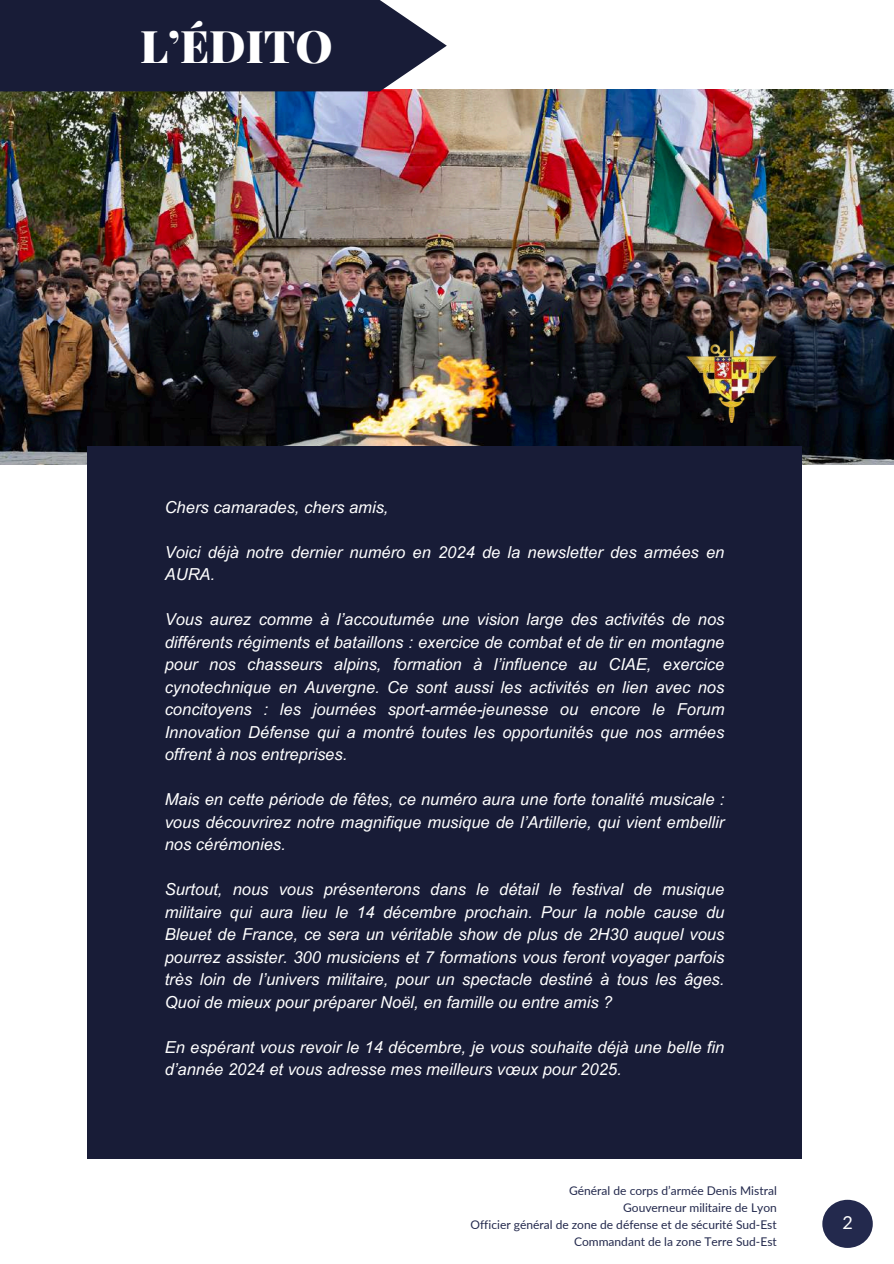
<style>
.page{position:relative;width:894px;height:1264px;background:#fff}
.page>*{position:absolute;margin:0;border:0;box-sizing:border-box;transform-origin:0 0}
.t1{font:900 45px "Playfair Display";color:#fff}
.t2{font:18px "Lato";color:#fff}
.t3{font:italic 16.5px/22.5px "Arial MT Pro";color:#fff;text-align:justify}
.t4{font:12px/17px "Lato";color:#23294d;text-align:right}
</style>
<div class="page">
<img style="left:0;top:89px;width:893px;height:375px">
<div style="left:87px;top:446px;width:714px;height:712px;background:#181c37"></div>
<img style="left:686px;top:330px;width:90px;height:92px">
<div style="left:822px;top:1199px;width:50px;height:48px;background:#23294d;border-radius:50%"></div>
<svg style="left:0;top:0;width:446px;height:91px;background:#282b44"></svg>
<h1 class="t1" style="left:140px;top:14px;width:194px">L’ÉDITO</h1>
<p class="t3" style="left:165px;top:497px;width:225px">Chers camarades, chers amis,</p>
<p class="t3" style="left:165px;top:542px;width:561px">Voici déjà notre dernier numéro en 2024 de la newsletter des armées en<br>AURA.</p>
<p class="t3" style="left:165px;top:610px;width:561px">Vous aurez comme à l’accoutumée une vision large des activités de nos différents régiments et bataillons : exercice de combat et de tir en montagne pour nos chasseurs alpins, formation à l’influence au CIAE, exercice cynotechnique en Auvergne. Ce sont aussi les activités en lien avec nos concitoyens : les journées sport-armée-jeunesse ou encore le Forum Innovation Défense qui a montré toutes les opportunités que nos armées offrent à nos entreprises.</p>
<p class="t3" style="left:165px;top:790px;width:561px">Mais en cette période de fêtes, ce numéro aura une forte tonalité musicale : vous découvrirez notre magnifique musique de l’Artillerie, qui vient embellir nos cérémonies.</p>
<p class="t3" style="left:165px;top:880px;width:561px">Surtout, nous vous présenterons dans le détail le festival de musique militaire qui aura lieu le 14 décembre prochain. Pour la noble cause du Bleuet de France, ce sera un véritable show de plus de 2H30 auquel vous pourrez assister. 300 musiciens et 7 formations vous feront voyager parfois très loin de l’univers militaire, pour un spectacle destiné à tous les âges.<br>Quoi de mieux pour préparer Noël, en famille ou entre amis ?</p>
<p class="t3" style="left:165px;top:1037px;width:561px">En espérant vous revoir le 14 décembre, je vous souhaite déjà une belle fin d’année 2024 et vous adresse mes meilleurs vœux pour 2025.</p>
<p class="t4" style="left:470px;top:1181px;width:308px">Général de corps d’armée Denis Mistral<br>Gouverneur militaire de Lyon<br>Officier général de zone de défense et de sécurité Sud-Est Commandant de la zone Terre Sud-Est</p>
<p class="t2" style="left:842px;top:1211px;width:12px">2</p>
</div>
